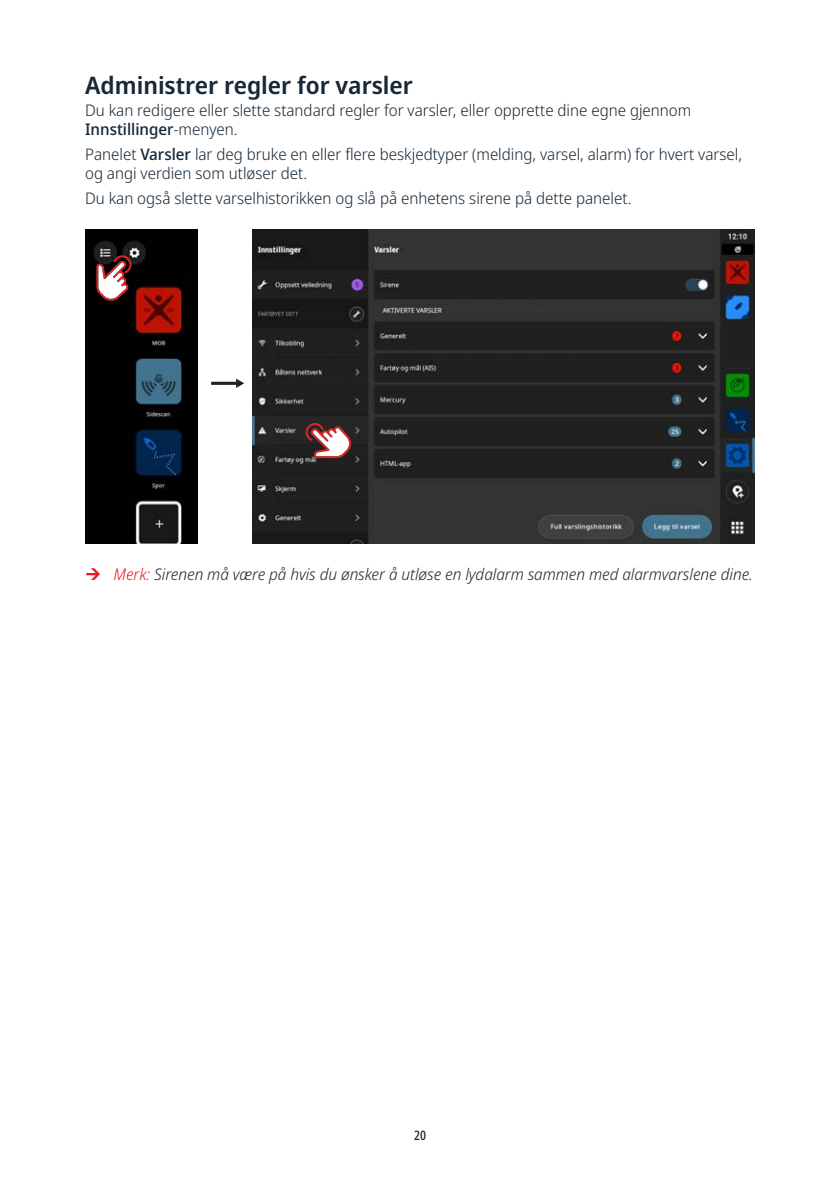
<style>
.page{position:relative;width:840px;height:1191px;background:#fff}
.page>*{position:absolute;margin:0;border:0;box-sizing:border-box;transform-origin:0 0}
.Heading_1{font:600 24px "Noto Sans Display";color:#172938}
.Body_text{font:300 16px/19.2px "Noto Sans Display";color:#172938}
.t1{font:italic 300 16px "Noto Sans Display";color:#172938}
.t2{font:500 condensed 13px "Noto Sans Display";color:#172938}
.s1{font-weight:500}
.s2{color:#e51b21}
</style>
<div class="page">
<img style="left:252px;top:230px;width:502px;height:313px">
<img style="left:85px;top:230px;width:112px;height:313px">
<svg style="left:96px;top:255px;width:35px;height:46px"></svg>
<svg style="left:305px;top:423px;width:46px;height:35px"></svg>
<hr style="left:211px;top:382px;width:26px;height:3px;background:#231f20">
<svg style="left:236px;top:378px;width:8px;height:10px"></svg>
<p class="Heading_1" style="left:85px;top:68px;width:329px">Administrer regler for varsler</p>
<p class="Body_text" style="left:85px;top:101px;width:607px">Du kan redigere eller slette standard regler for varsler, eller opprette dine egne gjennom<br><span class="s1">Innstillinger</span>-menyen.</p>
<p class="Body_text" style="left:85px;top:145px;width:658px">Panelet <span class="s1">Varsler</span> lar deg bruke en eller flere beskjedtyper (melding, varsel, alarm) for hvert varsel, og angi verdien som utløser det.</p>
<p class="Body_text" style="left:85px;top:189px;width:547px">Du kan også slette varselhistorikken og slå på enhetens sirene på dette panelet.</p>
<p class="t1" style="left:113px;top:562px;width:640px"><span class="s2">Merk:</span> Sirenen må være på hvis du ønsker å utløse en lydalarm sammen med alarmvarslene dine.</p>
<p class="t2" style="left:414px;top:1126px;width:14px">20</p>
</div>
